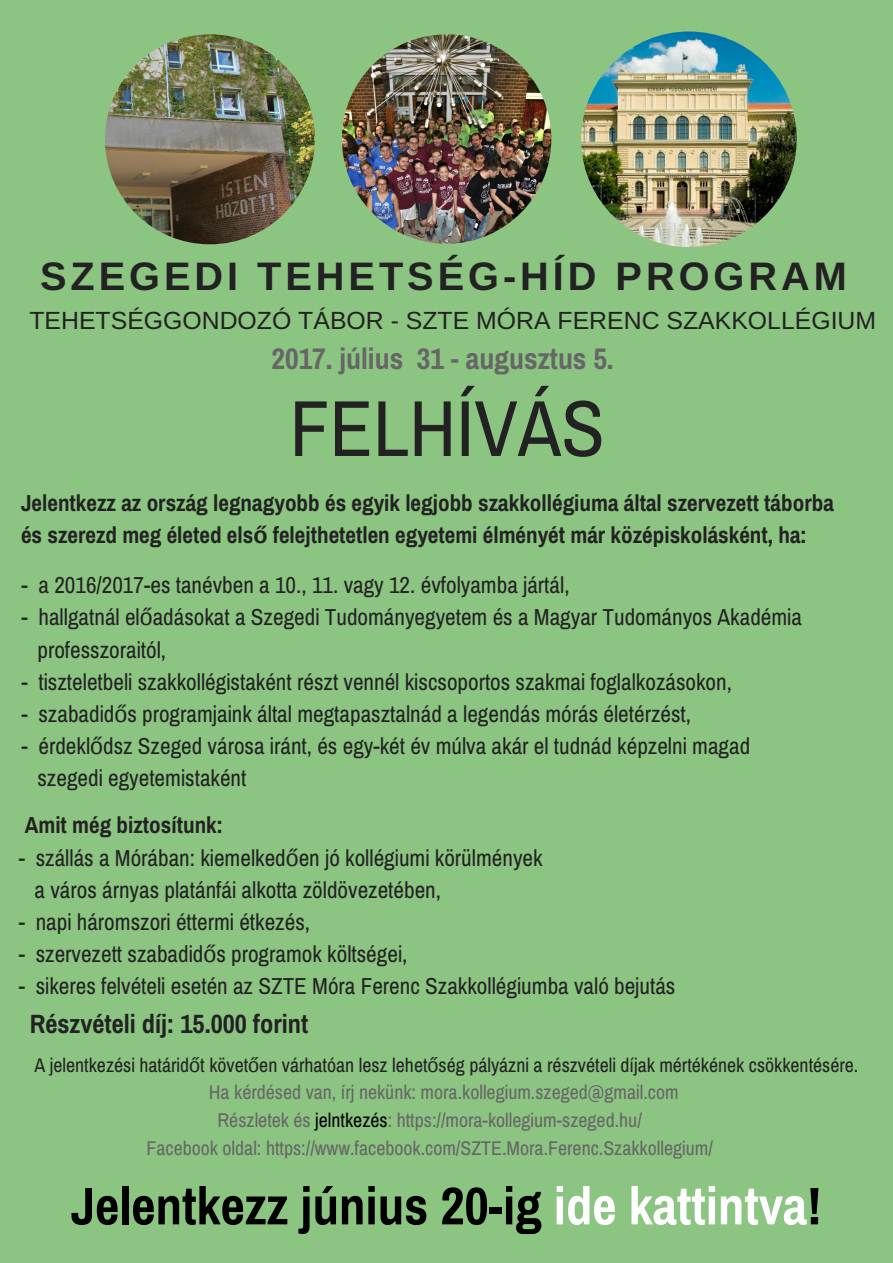
<style>
.page{position:relative;width:893px;height:1263px;background:#8cc482}
.page>*{position:absolute;margin:0;border:0;box-sizing:border-box;transform-origin:0 0}
.t1{font:79.5px "Archivo Narrow";color:#222}
.t2{font:700 52.95px "Archivo Narrow";color:#000}
.t3{font:700 39.75px "Arimo";letter-spacing:.1em;color:#222}
.t4{font:700 29.78px "Archivo Narrow";color:#666}
.t5{font:700 26.47px "Archivo Narrow";color:#222}
.t6{font:24.83px "Arimo";color:#222}
.t7{font:23.17px/32.1px "Archivo Narrow";color:#222}
.t8{font:700 23.17px/32.1px "Archivo Narrow";color:#222}
.t9{font:19.88px/27.6px "Archivo Narrow";color:#666;text-align:center}
.t10{font:19.88px "Archivo Narrow";color:#222}
.s1{font-family:"Liberation Sans"}
.s2{color:#000}
.s3{color:#fff}
</style>
<div class="page">
<img style="left:342px;top:34px;width:209px;height:210px;border-radius:50%">
<img style="left:581px;top:32px;width:216px;height:215px;border-radius:105px">
<img style="left:105px;top:34px;width:210px;height:210px;border-radius:103px">
<h3 class="t3" style="left:40px;top:254px;width:808px">SZEGEDI TEHETSÉG-HÍD PROGRAM</h3>
<p class="t6" style="left:29px;top:307px;width:848px">TEHETSÉGGONDOZÓ TÁBOR - SZTE MÓRA FERENC SZAKKOLLÉGIUM</p>
<p class="t4" style="left:272px;top:341px;width:344px">2017. július 31 - augusztus 5.</p>
<h1 class="t1" style="left:290px;top:382px;width:316px">FELHÍVÁS</h1>
<p class="t8" style="left:21px;top:486px;width:814px">Jelentkezz az ország legnagyobb és egyik legjobb szakkollégiuma által szervezett táborba és szerezd meg életed els<span class="s1">ő</span> felejthetetlen egyetemi élményét már középiskolásként, ha:</p>
<p class="t7" style="left:22px;top:569px;width:549px">- a 2016/2017-es tanévben a 10., 11. vagy 12. évfolyamba jártál,</p>
<p class="t7" style="left:37px;top:601px;width:766px;text-indent:-16px">- hallgatnál el<span class="s1">ő</span>adásokat a Szegedi Tudományegyetem és a Magyar Tudományos Akadémia professzoraitól,</p>
<p class="t7" style="left:22px;top:665px;width:712px">- tiszteletbeli szakkollégistaként részt vennél kiscsoportos szakmai foglalkozásokon,</p>
<p class="t7" style="left:22px;top:697px;width:671px">- szabadid<span class="s1">ő</span>s programjaink által megtapasztalnád a legendás mórás életérzést,</p>
<p class="t7" style="left:37px;top:729px;width:714px;text-indent:-16px">- érdekl<span class="s1">ő</span>dsz Szeged városa iránt, és egy-két év múlva akár el tudnád képzelni magad szegedi egyetemistaként</p>
<p class="t8" style="left:25px;top:808px;width:200px">Amit még biztosítunk:</p>
<p class="t7" style="left:35px;top:841px;width:509px;text-indent:-16px">- szállás a Mórában: kiemelked<span class="s1">ő</span>en jó kollégiumi körülmények a város árnyas platánfái alkotta zöldövezetében,</p>
<p class="t7" style="left:19px;top:905px;width:293px">- napi háromszori éttermi étkezés,</p>
<p class="t7" style="left:19px;top:937px;width:390px">- szervezett szabadid<span class="s1">ő</span>s programok költségei,</p>
<p class="t7" style="left:19px;top:970px;width:658px">- sikeres felvételi esetén az SZTE Móra Ferenc Szakkollégiumba való bejutás</p>
<p class="t5" style="left:30px;top:1008px;width:280px">Részvételi díj: 15.000 forint</p>
<p class="t10" style="left:35px;top:1054px;width:825px">A jelentkezési határid<span class="s1">ő</span>t követ<span class="s1">ő</span>en várhatóan lesz lehet<span class="s1">ő</span>ség pályázni a részvételi díjak mértékének csökkentésére.</p>
<p class="t9" style="left:147px;top:1106px;width:568px">Részletek és <span class="s2">jelntkezés</span>: https://mora-kollegium-szeged.hu/<br>Facebook oldal: https://www.facebook.com/SZTE.Mora.Ferenc.Szakkollegium/</p>
<p class="t9" style="left:209px;top:1078px;width:471px">Ha kérdésed van, írj nekünk: mora.kollegium.szeged@gmail.com</p>
<h2 class="t2" style="left:71px;top:1175px;width:752px">Jelentkezz június 20-ig <span class="s3">ide kattintva</span>!</h2>
</div>
